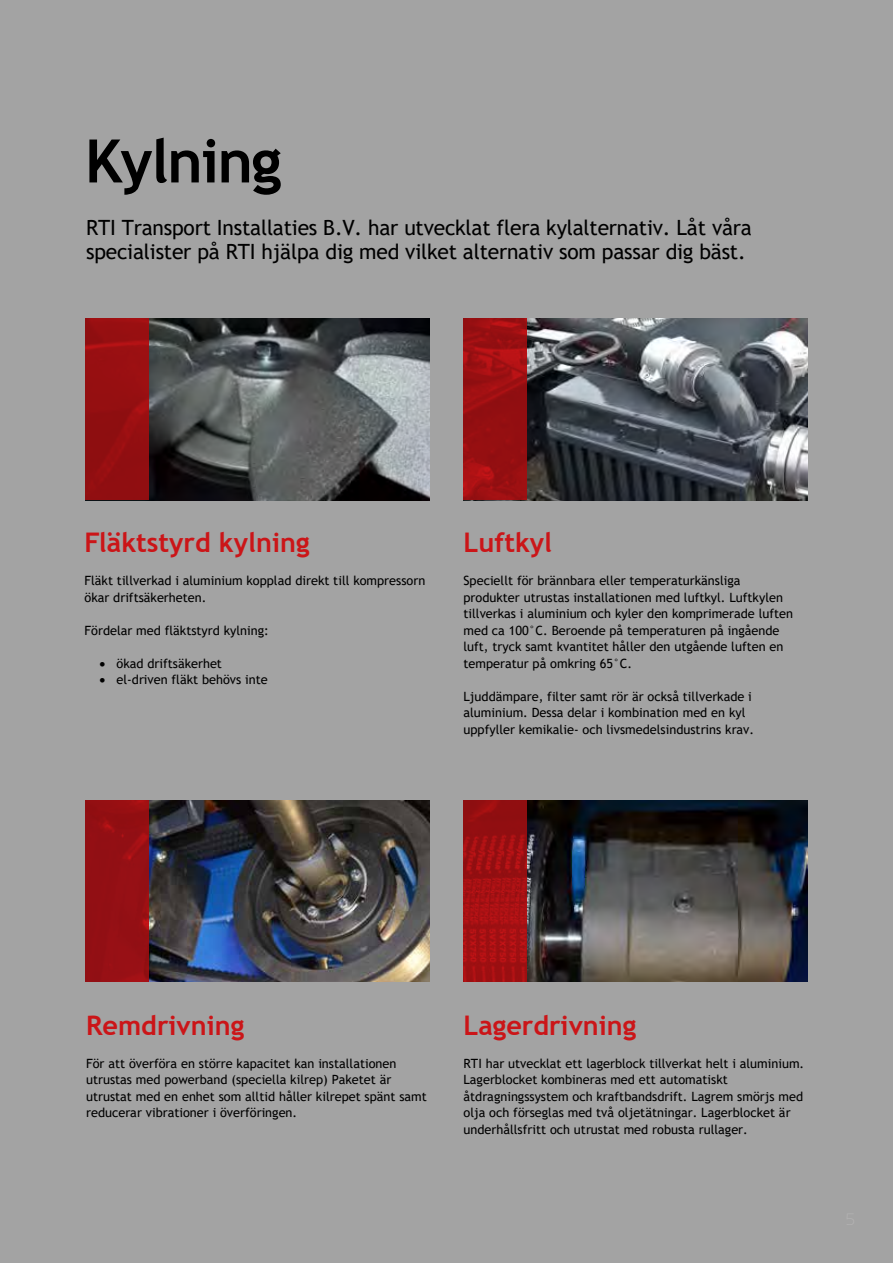
<style>
.page{position:relative;width:893px;height:1263px;background:#a3a3a3}
.page>*{position:absolute;margin:0;border:0;box-sizing:border-box;transform-origin:0 0}
.t1{font:700 60px "Trebuchet MS";letter-spacing:-.025em;color:#000}
.t2{font:700 27px "Trebuchet MS";color:#cb1518}
.t3{font:21px/24px "Trebuchet MS";letter-spacing:-.01em;color:#000}
.t4{font:12.75px/16.5px "Trebuchet MS";color:#000}
</style>
<div class="page">
<img style="left:149px;top:318px;width:280px;height:182px">
<img style="left:149px;top:800px;width:280px;height:182px">
<img style="left:527px;top:318px;width:281px;height:182px">
<img style="left:527px;top:800px;width:281px;height:182px">
<div style="left:85px;top:318px;width:64px;height:182px;background:#950f11"></div>
<div style="left:85px;top:800px;width:64px;height:182px;background:#930f14"></div>
<svg style="left:463px;top:318px;width:64px;height:182px;background:#9b0f12"></svg>
<svg style="left:463px;top:800px;width:64px;height:182px;background:#a00f12"></svg>
<h1 class="t1" style="left:85px;top:124px;width:198px">Kylning</h1>
<h3 class="t3" style="left:86px;top:215px;width:667px">RTI Transport Installaties B.V. har utvecklat flera kylalternativ. Låt våra specialister på RTI hjälpa dig med vilket alternativ som passar dig bäst.</h3>
<h2 class="t2" style="left:84px;top:526px;width:227px">Fläktstyrd kylning</h2>
<p class="t4" style="left:84px;top:572px;width:342px">Fläkt tillverkad i aluminium kopplad direkt till kompressorn ökar driftsäkerheten.</p>
<p class="t4" style="left:84px;top:622px;width:186px">Fördelar med fläktstyrd kylning:</p>
<p class="t4" style="left:99px;top:655px;width:124px">• ökad driftsäkerhet</p>
<p class="t4" style="left:99px;top:671px;width:170px">• el-driven fläkt behövs inte</p>
<h2 class="t2" style="left:463px;top:526px;width:90px">Luftkyl</h2>
<p class="t4" style="left:463px;top:572px;width:331px">Speciellt för brännbara eller temperaturkänsliga produkter utrustas installationen med luftkyl. Luftkylen tillverkas i aluminium och kyler den komprimerade luften med ca 100°C. Beroende på temperaturen på ingående luft, tryck samt kvantitet håller den utgående luften en temperatur på omkring 65°C.</p>
<p class="t4" style="left:463px;top:688px;width:292px">Ljuddämpare, filter samt rör är också tillverkade i aluminium. Dessa delar i kombination med en kyl uppfyller kemikalie- och livsmedelsindustrins krav.</p>
<h2 class="t2" style="left:86px;top:1008px;width:160px">Remdrivning</h2>
<p class="t4" style="left:86px;top:1055px;width:342px">För att överföra en större kapacitet kan installationen utrustas med powerband (speciella kilrep) Paketet är utrustat med en enhet som alltid håller kilrepet spänt samt reducerar vibrationer i överföringen.</p>
<h2 class="t2" style="left:463px;top:1008px;width:174px">Lagerdrivning</h2>
<p class="t4" style="left:463px;top:1055px;width:342px">RTI har utvecklat ett lagerblock tillverkat helt i aluminium.<br>Lagerblocket kombineras med ett automatiskt åtdragningssystem och kraftbandsdrift. Lagrem smörjs med olja och förseglas med två oljetätningar. Lagerblocket är underhållsfritt och utrustat med robusta rullager.</p>
</div>
